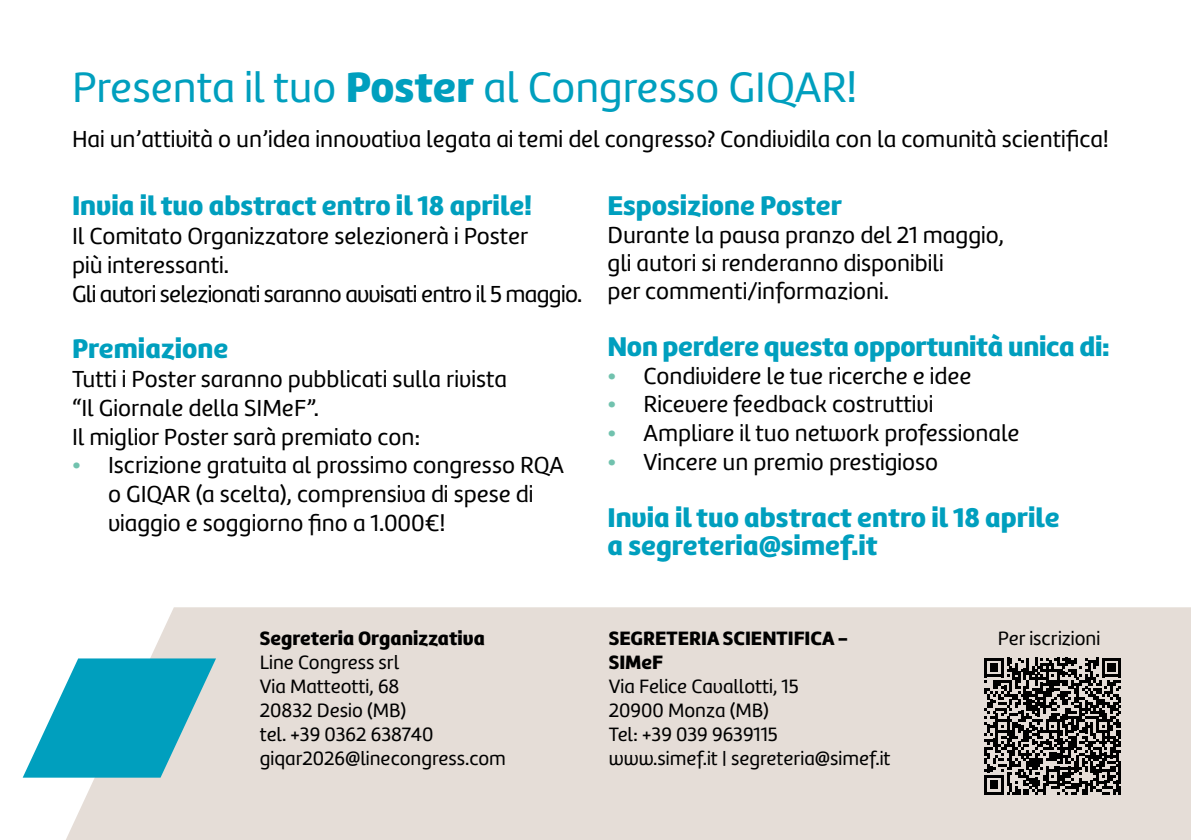
<style>
.page{position:relative;width:1191px;height:840px;background:#fff}
.page>*{position:absolute;margin:0;border:0;box-sizing:border-box;transform-origin:0 0}
.t1{font:44px "Marine UP";color:#009fbe}
.t2{font:900 28px/28px "Marine UP";color:#009fbe}
.t3{font:24px/28.8px "Marine UP";color:#000}
.t4{font:20px/24px "Marine UP";color:#000}
.t5{font:900 20px/24px "Marine UP";color:#000}
.s1{font-weight:900}
.s2{font-weight:900;color:#71c2ae}
</style>
<div class="page">
<div style="left:66px;top:607px;width:1125px;height:232px;background:#e5ddd7"></div>
<svg style="left:984px;top:657px;width:137px;height:137px;background:#64615e"></svg>
<svg style="left:23px;top:658px;width:193px;height:119px;background:#45b5cb"></svg>
<h1 class="t1" style="left:72px;top:59px;width:786px">Presenta il tuo <span class="s1">Poster</span> al Congresso GIQAR!</h1>
<p class="t3" style="left:72px;top:125px;width:1038px">Hai un’attività o un’idea innovativa legata ai temi del congresso? Condividila con la comunità scientifica!</p>
<p class="t2" style="left:72px;top:191px;width:461px">Invia il tuo abstract entro il 18 aprile!</p>
<p class="t3" style="left:72px;top:221px;width:512px">Il Comitato Organizzatore selezionerà i Poster<br>più interessanti.<br>Gli autori selezionati saranno avvisati entro il 5 maggio.</p>
<p class="t2" style="left:72px;top:334px;width:158px">Premiazione</p>
<p class="t3" style="left:72px;top:364px;width:436px">Tutti i Poster saranno pubblicati sulla rivista “Il Giornale della SIMeF”.<br>Il miglior Poster sarà premiato con:</p>
<p class="t3" style="left:108px;top:450px;width:457px;text-indent:-36px"><span class="s2">•</span> Iscrizione gratuita al prossimo congresso RQA o GIQAR (a scelta), comprensiva di spese di viaggio e soggiorno fino a 1.000€!</p>
<p class="t2" style="left:607px;top:191px;width:236px">Esposizione Poster</p>
<p class="t3" style="left:607px;top:221px;width:398px;line-height:28px">Durante la pausa pranzo del 21 maggio, gli autori si renderanno disponibili<br>per commenti/informazioni.</p>
<p class="t2" style="left:607px;top:332px;width:503px">Non perdere questa opportunità unica di:</p>
<p class="t3" style="left:607px;top:361px;width:366px"><span class="s2">•</span> Condividere le tue ricerche e idee</p>
<p class="t3" style="left:607px;top:390px;width:327px"><span class="s2">•</span> Ricevere feedback costruttivi</p>
<p class="t3" style="left:607px;top:418px;width:414px"><span class="s2">•</span> Ampliare il tuo network professionale</p>
<p class="t3" style="left:607px;top:447px;width:332px"><span class="s2">•</span> Vincere un premio prestigioso</p>
<p class="t2" style="left:607px;top:502px;width:454px">Invia il tuo abstract entro il 18 aprile a segreteria@simef.it</p>
<p class="t5" style="left:260px;top:626px;width:227px">Segreteria Organizzativa</p>
<p class="t4" style="left:260px;top:650px;width:248px">Line Congress srl<br>Via Matteotti, 68<br>20832 Desio (MB)<br>tel. +39 0362 638740 giqar2026@linecongress.com</p>
<p class="t5" style="left:609px;top:626px;width:241px">SEGRETERIA SCIENTIFICA -<br>SIMeF</p>
<p class="t4" style="left:609px;top:674px;width:283px">Via Felice Cavallotti, 15<br>20900 Monza (MB)<br>Tel: +39 039 9639115 www.simef.it | segreteria@simef.it</p>
<p class="t4" style="left:997px;top:626px;width:104px">Per iscrizioni</p>
</div>
